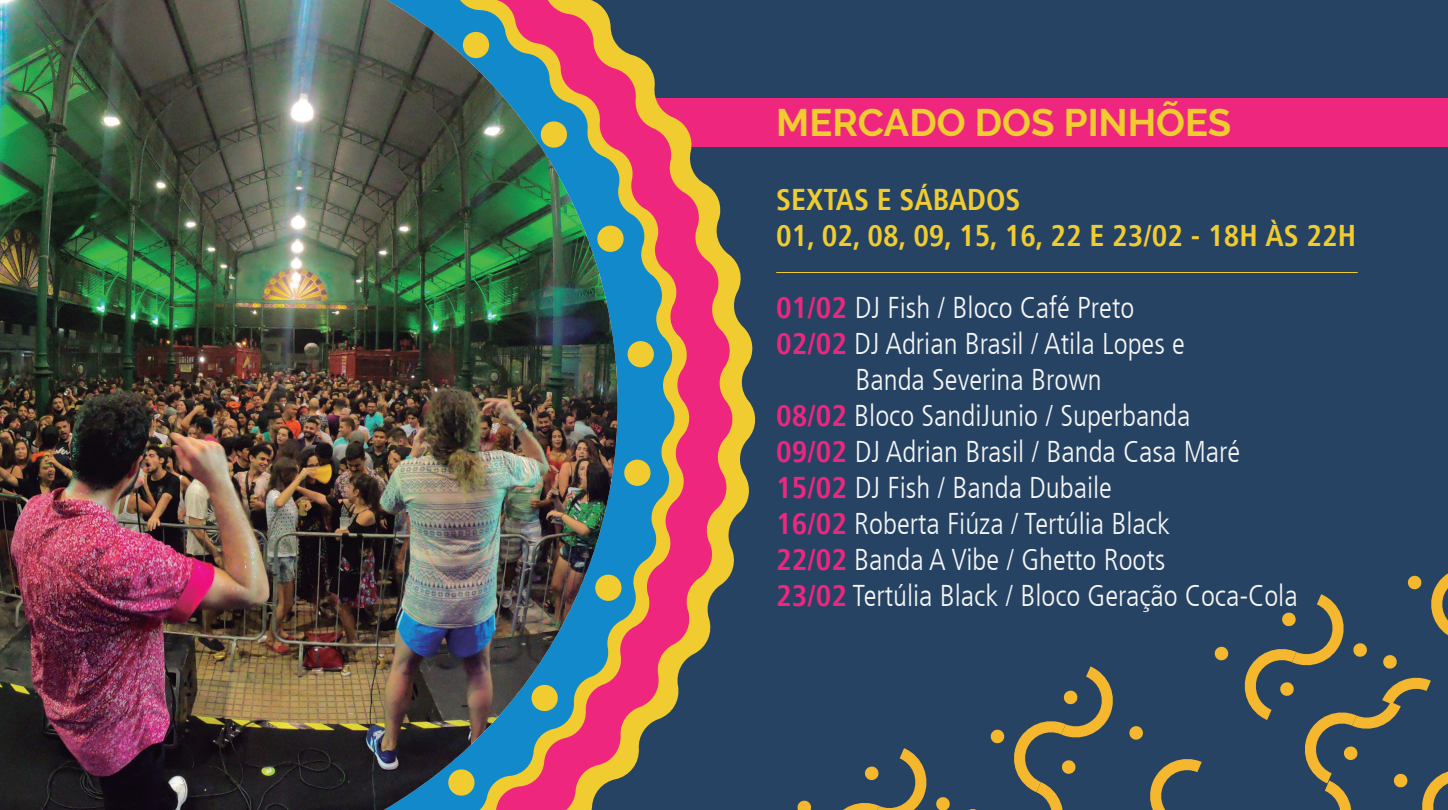
<style>
.page{position:relative;width:1448px;height:810px;background:#fff}
.page>*{position:absolute;margin:0;border:0;box-sizing:border-box;transform-origin:0 0}
.t1{font:700 38.25px "Raleway";color:#f0cc30}
.t2{font:300 condensed 30px "Frutiger LT";color:#f5f5f5}
.t3{font:700 condensed 30px "Frutiger LT";color:#f0cc30}
.s1{font-weight:700;color:#ee267d}
</style>
<div class="page">
<div style="left:1px;top:0;width:1447px;height:810px;background:#264363"></div>
<svg style="left:1129px;top:726px;width:14px;height:14px"></svg>
<svg style="left:990px;top:666px;width:123px;height:144px"></svg>
<svg style="left:1150px;top:759px;width:51px;height:51px"></svg>
<svg style="left:797px;top:800px;width:14px;height:10px"></svg>
<svg style="left:843px;top:748px;width:107px;height:62px"></svg>
<svg style="left:1214px;top:646px;width:15px;height:15px"></svg>
<svg style="left:1244px;top:573px;width:204px;height:237px"></svg>
<div style="left:648px;top:98px;width:800px;height:49px;background:#ee267d"></div>
<svg style="left:735px;top:261px;width:21px;height:256px"></svg>
<svg style="left:691px;top:140px;width:44px;height:516px"></svg>
<svg style="left:677px;top:119px;width:14px;height:581px;fill:#ee267d"></svg>
<svg style="left:617px;top:45px;width:60px;height:734px"></svg>
<svg style="left:617px;top:224px;width:8px;height:30px"></svg>
<svg style="left:617px;top:573px;width:6px;height:30px"></svg>
<svg style="left:623px;top:459px;width:28px;height:28px"></svg>
<svg style="left:627px;top:340px;width:27px;height:28px"></svg>
<img style="left:0;top:0;width:617px;height:810px">
<hr style="left:776px;top:272px;width:581px;height:1px;background:#f0cc30">
<p class="t1" style="left:776px;top:101px;width:456px">MERCADO DOS PINHÕES</p>
<p class="t3" style="left:776px;top:181px;width:246px">SEXTAS E SÁBADOS</p>
<p class="t3" style="left:776px;top:217px;width:581px">01, 02, 08, 09, 15, 16, 22 E 23/02 - 18H ÀS 22H</p>
<p class="t2" style="left:776px;top:290px;width:359px"><span class="s1">01/02</span> DJ Fish / Bloco Café Preto</p>
<p class="t2" style="left:776px;top:326px;width:410px"><span class="s1">02/02</span> DJ Adrian Brasil / Atila Lopes e</p>
<p class="t2" style="left:855px;top:362px;width:248px">Banda Severina Brown</p>
<p class="t2" style="left:776px;top:398px;width:416px"><span class="s1">08/02</span> Bloco SandiJunio / Superbanda</p>
<p class="t2" style="left:776px;top:434px;width:465px"><span class="s1">09/02</span> DJ Adrian Brasil / Banda Casa Maré</p>
<p class="t2" style="left:776px;top:470px;width:337px"><span class="s1">15/02</span> DJ Fish / Banda Dubaile</p>
<p class="t2" style="left:776px;top:506px;width:395px"><span class="s1">16/02</span> Roberta Fiúza / Tertúlia Black</p>
<p class="t2" style="left:776px;top:542px;width:391px"><span class="s1">22/02</span> Banda A Vibe / Ghetto Roots</p>
<p class="t2" style="left:776px;top:578px;width:523px"><span class="s1">23/02</span> Tertúlia Black / Bloco Geração Coca-Cola</p>
</div>
